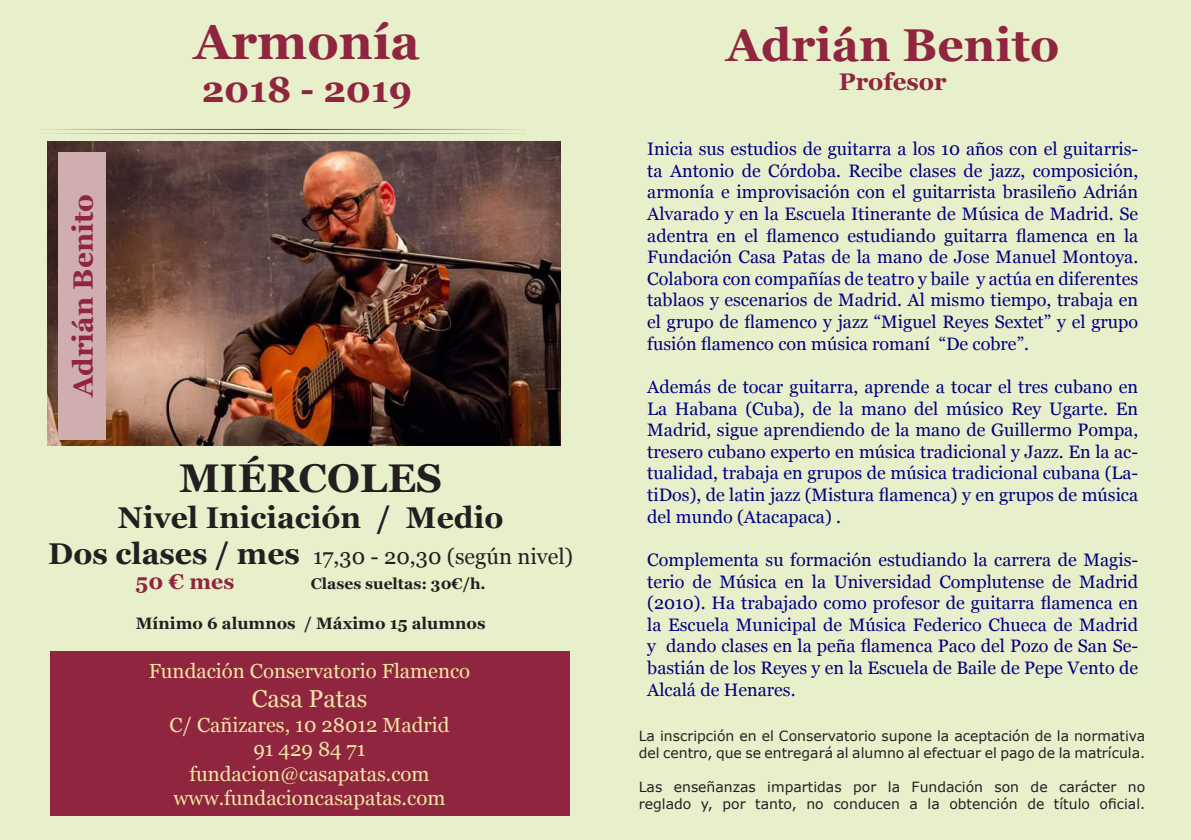
<style>
.page{position:relative;width:1191px;height:840px;background:#fff}
.page>*{position:absolute;margin:0;border:0;box-sizing:border-box;transform-origin:0 0}
.t1{font:700 49.4px "Georgia";color:#8f253e}
.t2{font:700 46px "Georgia";color:#8f253e}
.t3{font:700 40px "Georgia";color:#231f20}
.t4{font:700 36px "Georgia";color:#8f253e}
.t5{font:700 30px "Georgia";color:#231f20}
.t6{font:700 28px "Georgia";color:#8f253e}
.t7{font:24.4px "Georgia";color:#f1e5a5}
.t8{font:700 24px "Georgia";color:#8f253e}
.t9{font:22px "Georgia";color:#231f20}
.t10{font:700 21.4px "Georgia";color:#8f253e}
.t11{font:20.4px "Georgia";color:#f1e5a5}
.t12{font:18px/21.6px "Georgia";color:#000080;text-align:justify}
.t13{font:700 16.4px "Georgia";color:#231f20}
.t14{font:700 15.6px "Georgia";color:#231f20}
.t15{font:14px/16.8px "Verdana";color:#231f20}
.s1{font-weight:700;font-size:30px}
</style>
<div class="page">
<div style="left:0;top:0;width:1191px;height:839px;background:#e8f0cb"></div>
<div style="left:639px;top:713px;width:506px;height:98px;background:#e8f0cb"></div>
<div style="left:647px;top:27px;width:491px;height:698px;background:#e8f0cb"></div>
<div style="left:61px;top:22px;width:491px;height:107px;background:#e8f0cb"></div>
<div style="left:38px;top:461px;width:545px;height:242px;background:#e8f0cb"></div>
<img style="left:47px;top:142px;width:513px;height:303px">
<div style="left:50px;top:651px;width:519px;height:164px;background:#8f253e"></div>
<svg style="left:41px;top:129px;width:484px;height:5px;background:#d7c8a8"></svg>
<div style="left:58px;top:152px;width:48px;height:287px;background:#d0aeaf"></div>
<p class="t6" style="left:65px;top:397px;width:204px;rotate:-90deg">Adrián Benito</p>
<p class="t1" style="left:194px;top:10px;width:228px">Armonía</p>
<p class="t4" style="left:202px;top:67px;width:212px">2018 - 2019</p>
<p class="t3" style="left:179px;top:452px;width:265px">MIÉRCOLES</p>
<p class="t5" style="left:118px;top:497px;width:387px">Nivel Iniciación / Medio</p>
<p class="t9" style="left:48px;top:542px;width:526px"><span class="s1">Dos clases / mes</span> 17,30 - 20,30 (según nivel)</p>
<p class="t10" style="left:136px;top:568px;width:100px">50 € mes</p>
<p class="t14" style="left:311px;top:573px;width:176px">Clases sueltas: 30€/h.</p>
<p class="t13" style="left:136px;top:612px;width:351px">Mínimo 6 alumnos / Máximo 15 alumnos</p>
<p class="t11" style="left:149px;top:658px;width:323px">Fundación Conservatorio Flamenco</p>
<p class="t7" style="left:252px;top:683px;width:117px">Casa Patas</p>
<p class="t11" style="left:169px;top:712px;width:282px">C/ Cañizares, 10 28012 Madrid</p>
<p class="t11" style="left:253px;top:736px;width:114px">91 429 84 71</p>
<p class="t11" style="left:189px;top:760px;width:242px">fundacion@casapatas.com</p>
<p class="t11" style="left:174px;top:785px;width:273px">www.fundacioncasapatas.com</p>
<p class="t2" style="left:726px;top:16px;width:335px">Adrián Benito</p>
<p class="t8" style="left:839px;top:66px;width:109px">Profesor</p>
<p class="t12" style="left:647px;top:138px;width:492px">Inicia sus estudios de guitarra a los 10 años con el guitarris&shy;ta Antonio de Córdoba. Recibe clases de jazz, composición, armonía e improvisación con el guitarrista brasileño Adrián Alvarado y en la Escuela Itinerante de Música de Madrid. Se adentra en el flamenco estudiando guitarra flamenca en la Fundación Casa Patas de la mano de Jose Manuel Montoya.<br>Colabora con compañías de teatro y baile y actúa en diferentes tablaos y escenarios de Madrid. Al mismo tiempo, trabaja en el grupo de flamenco y jazz “Miguel Reyes Sextet” y el grupo fusión flamenco con música romaní “De cobre”.</p>
<p class="t12" style="left:647px;top:376px;width:492px">Además de tocar guitarra, aprende a tocar el tres cubano en La Habana (Cuba), de la mano del músico Rey Ugarte. En Madrid, sigue aprendiendo de la mano de Guillermo Pompa, tresero cubano experto en música tradicional y Jazz. En la ac&shy;tualidad, trabaja en grupos de música tradicional cubana (La&shy;tiDos), de latin jazz (Mistura flamenca) y en grupos de música del mundo (Atacapaca) .</p>
<p class="t12" style="left:647px;top:549px;width:492px">Complementa su formación estudiando la carrera de Magis&shy;terio de Música en la Universidad Complutense de Madrid (2010). Ha trabajado como profesor de guitarra flamenca en la Escuela Municipal de Música Federico Chueca de Madrid y dando clases en la peña flamenca Paco del Pozo de San Se&shy;bastián de los Reyes y en la Escuela de Baile de Pepe Vento de Alcalá de Henares.</p>
<p class="t15" style="left:639px;top:727px;width:508px">La inscripción en el Conservatorio supone la aceptación de la normativa del centro, que se entregará al alumno al efectuar el pago de la matrícula.</p>
<p class="t15" style="left:639px;top:777px;width:508px">Las enseñanzas impartidas por la Fundación son de carácter no reglado y, por tanto, no conducen a la obtención de título oficial.</p>
</div>
